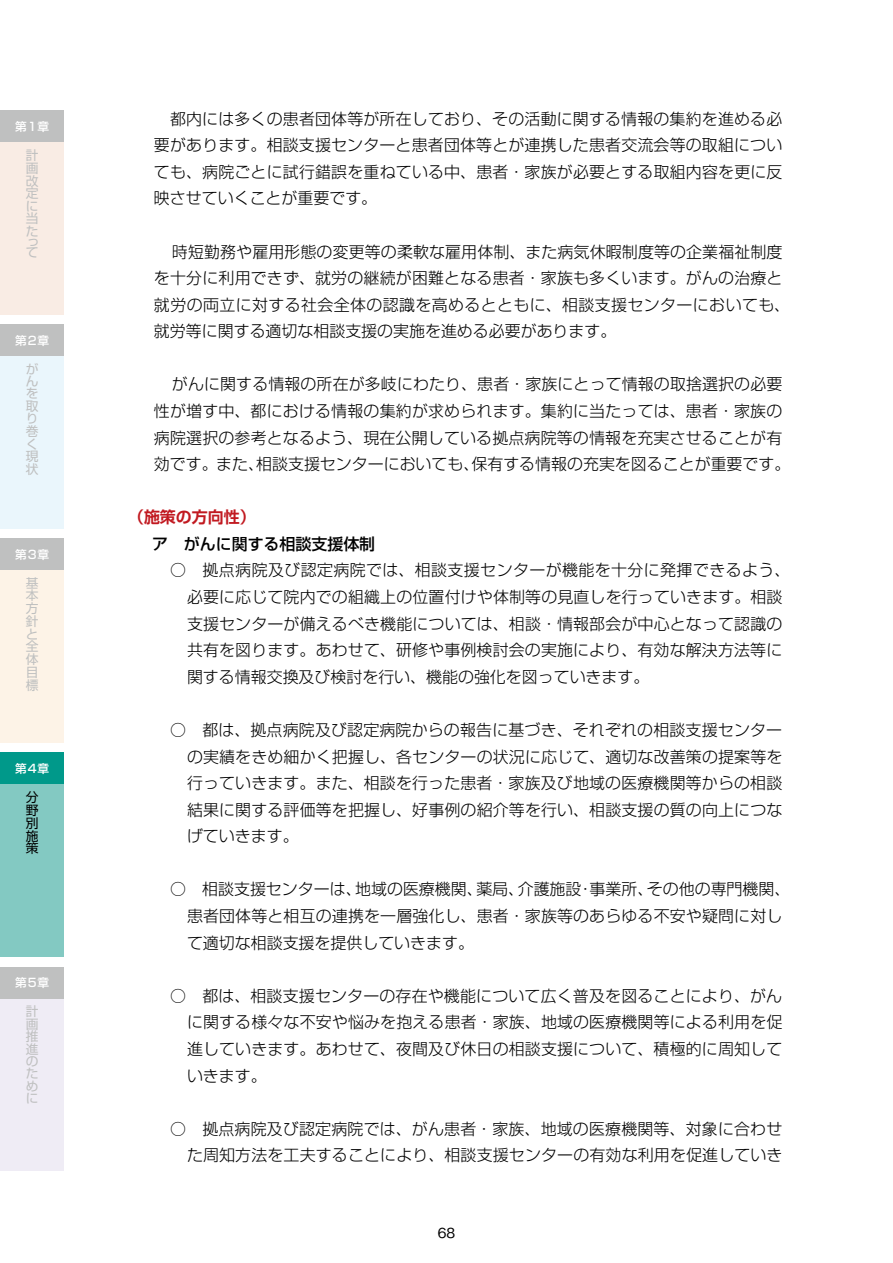
<style>
.page{position:relative;width:893px;height:1263px;background:#fff}
.page>*{position:absolute;margin:0;border:0;box-sizing:border-box;transform-origin:0 0}
.t1{font:300 15.9px/26.5px "Shin Go Pr 5";letter-spacing:.01em;color:#000;text-align:justify}
.t2{font:500 15.9px "Shin Go Pr 5";color:#000}
.t3{font:700 15.9px "Shin Go Pr 5 De";color:#c11920}
.t4{font:500 13.8px "Gothic BBB Pro";color:#000}
.t5{font:12.75px/12.6px "Shin Go Pro";color:#bfc0c0;text-align:justify}
.t6{font:12.75px/12.8px "Shin Go Pro";color:#000;text-align:justify}
.t7{font:500 11.7px "Shin Go Pro";letter-spacing:.07em;color:#fff}
.s1{font-weight:300}
</style>
<div class="page">
<div style="left:0;top:114px;width:64px;height:201px;background:#f9ece4"></div>
<div style="left:0;top:328px;width:64px;height:201px;background:#eaf6fc"></div>
<div style="left:0;top:541px;width:64px;height:202px;background:#fdf3e7"></div>
<div style="left:0;top:755px;width:64px;height:201px;background:#83c9c2"></div>
<div style="left:0;top:969px;width:64px;height:201px;background:#efecf5"></div>
<div style="left:0;top:111px;width:64px;height:31px;background:#bfc0c0"></div>
<div style="left:0;top:325px;width:64px;height:31px;background:#bfc0c0"></div>
<div style="left:0;top:539px;width:64px;height:31px;background:#bfc0c0"></div>
<div style="left:0;top:753px;width:64px;height:31px;background:#00998a"></div>
<div style="left:0;top:967px;width:64px;height:31px;background:#bfc0c0"></div>
<p class="t7" style="left:15px;top:117px;width:35px">第1章</p>
<p class="t5" style="left:26px;top:147px;width:14px">計画改定に当た</p>
<p class="t5" style="left:26px;top:235px;width:14px;line-height:10.5px">って</p>
<p class="t7" style="left:15px;top:331px;width:35px">第2章</p>
<p class="t5" style="left:26px;top:361px;width:14px;text-align:left">がんを取り巻く現状</p>
<p class="t7" style="left:15px;top:545px;width:35px">第3章</p>
<p class="t5" style="left:26px;top:575px;width:14px">基本方針と全体目標</p>
<p class="t7" style="left:15px;top:759px;width:35px">第4章</p>
<p class="t6" style="left:26px;top:790px;width:14px">分野別施策</p>
<p class="t7" style="left:15px;top:973px;width:35px">第5章</p>
<p class="t5" style="left:26px;top:1003px;width:14px">計画推進のために</p>
<p class="t1" style="left:154px;top:104px;width:630px;text-indent:16px">都内には多くの患者団体等が所在しており、その活動に関する情報の集約を進める必要があります。相談支援センターと患者団体等とが連携した患者交流会等の取組についても、病院ごとに試行錯誤を重ねている中、患者・家族が必要とする取組内容を更に反映させていくことが重要です。</p>
<p class="t1" style="left:154px;top:237px;width:638px;text-align:left;text-indent:18px">時短勤務や雇用形態の変更等の柔軟な雇用体制、また病気休暇制度等の企業福祉制度を十分に利用できず、就労の継続が困難となる患者・家族も多くいます。がんの治療と就労の両立に対する社会全体の認識を高めるとともに、相談支援センターにおいても、就労等に関する適切な相談支援の実施を進める必要があります。</p>
<p class="t1" style="left:154px;top:370px;width:638px;text-align:left;text-indent:18px">がんに関する情報の所在が多岐にわたり、患者・家族にとって情報の取捨選択の必要性が増す中、都における情報の集約が求められます。集約に当たっては、患者・家族の病院選択の参考となるよう、現在公開している拠点病院等の情報を充実させることが有効です。また、相談支援センターにおいても、保有する情報の充実を図ることが重要です。</p>
<p class="t3" style="left:128px;top:504px;width:129px">（施策の方向性）</p>
<p class="t2" style="left:136px;top:531px;width:273px">　ア　がんに関する相談支援体制<span class="s1">　　</span></p>
<p class="t1" style="left:170px;top:556px;width:621px">○　拠点病院及び認定病院では、相談支援センターが機能を十分に発揮できるよう、</p>
<p class="t1" style="left:187px;top:582px;width:597px">必要に応じて院内での組織上の位置付けや体制等の見直しを行っていきます。相談</p>
<p class="t1" style="left:187px;top:609px;width:597px">支援センターが備えるべき機能については、相談・情報部会が中心となって認識の</p>
<p class="t1" style="left:187px;top:635px;width:597px">共有を図ります。あわせて、研修や事例検討会の実施により、有効な解決方法等に</p>
<p class="t1" style="left:187px;top:662px;width:464px">関する情報交換及び検討を行い、機能の強化を図っていきます。</p>
<p class="t1" style="left:187px;top:715px;width:597px;text-indent:-17px">○　都は、拠点病院及び認定病院からの報告に基づき、それぞれの相談支援センターの実績をきめ細かく把握し、各センターの状況に応じて、適切な改善策の提案等を行っていきます。また、相談を行った患者・家族及び地域の医療機関等からの相談結果に関する評価等を把握し、好事例の紹介等を行い、相談支援の質の向上につなげていきます。</p>
<p class="t1" style="left:187px;top:874px;width:605px;text-align:left;text-indent:-17px">○　相談支援センターは、地域の医療機関、薬局、介護施設・事業所、その他の専門機関、患者団体等と相互の連携を一層強化し、患者・家族等のあらゆる不安や疑問に対して適切な相談支援を提供していきます。</p>
<p class="t1" style="left:187px;top:981px;width:597px;text-indent:-17px">○　都は、相談支援センターの存在や機能について広く普及を図ることにより、がんに関する様々な不安や悩みを抱える患者・家族、地域の医療機関等による利用を促進していきます。あわせて、夜間及び休日の相談支援について、積極的に周知していきます。</p>
<p class="t1" style="left:170px;top:1114px;width:614px;text-align:right">○　拠点病院及び認定病院では、がん患者・家族、地域の医療機関等、対象に合わせた周知方法を工夫することにより、相談支援センターの有効な利用を促進していき</p>
<p class="t4" style="left:438px;top:1222px;width:19px">68</p>
</div>
